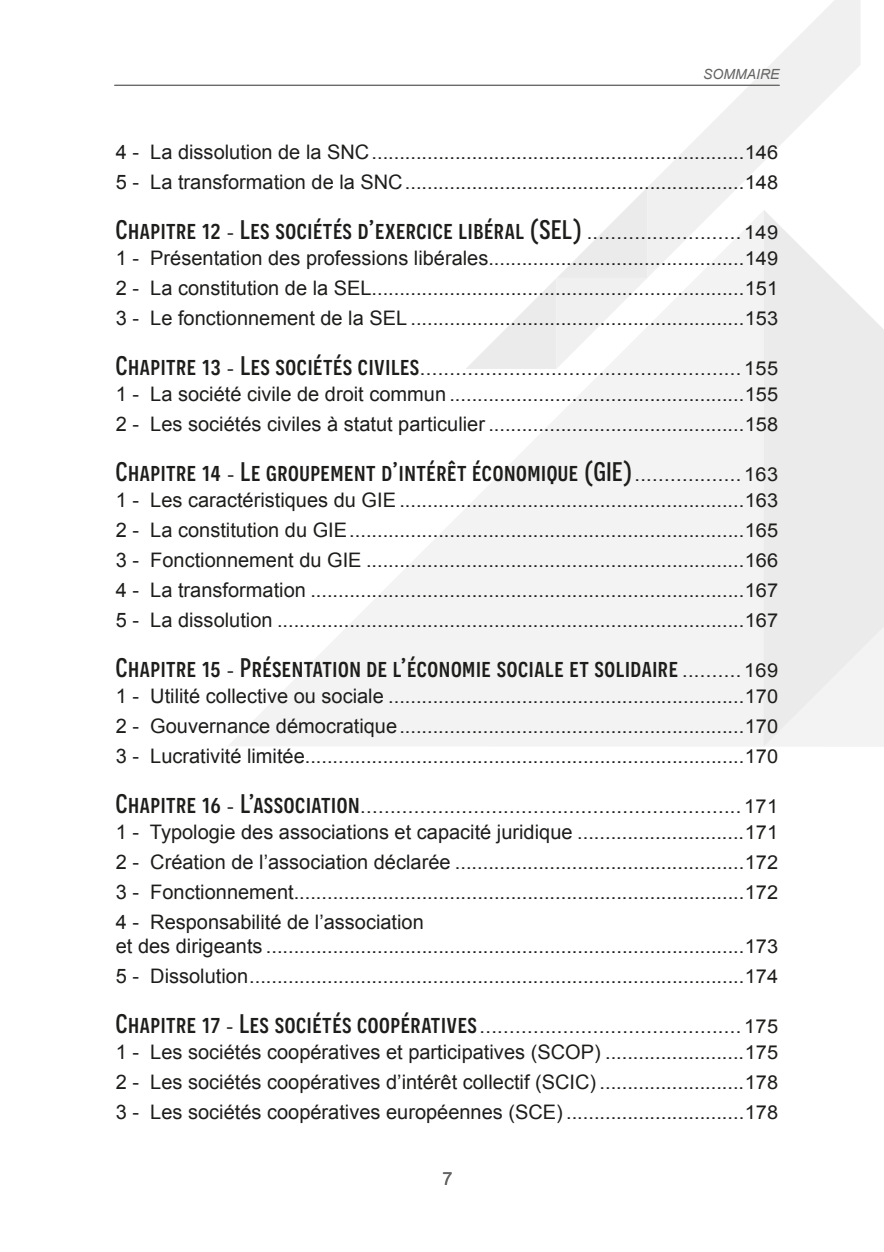
<style>
.page{position:relative;width:884px;height:1252px;background:#fff}
.page>*{position:absolute;margin:0;border:0;box-sizing:border-box;transform-origin:0 0}
.t1{font:500 26.8px "Novecentosanscondensed";letter-spacing:.02em;color:#1d1d1b;scale:1.06 1}
.t2{font:20px "Arial";color:#1d1d1b}
.t3{font:19.2px "Arial";color:#1d1d1b;scale:1.04 1}
.t4{font:18px "Arial";color:#646463}
.t5{font:italic 14px "Arial";color:#646463}
.s1{font-size:20px}
.s2{font-family:"Arial";font-weight:400;font-size:19.2px}
.s3{font-family:"Novecentosanscondensed";font-weight:500;font-size:26.8px}
.s4{font-size:19.2px}
</style>
<div class="page">
<svg style="left:229px;top:369px;width:534px;height:377px;fill:#f3f3f3"></svg>
<div style="left:763px;top:306px;width:120px;height:441px;background:#ebebeb"></div>
<svg style="left:556px;top:0;width:304px;height:369px"></svg>
<svg style="left:466px;top:187px;width:181px;height:182px"></svg>
<hr style="left:114px;top:85px;width:665px;height:1px;background:#646463">
<p class="t5" style="left:703px;top:65px;width:78px">SOMMAIRE</p>
<p class="t3" style="left:116px;top:139px;width:638px"><span class="s1">4 - La dissolution de la SNC</span>...................................................................146</p>
<p class="t3" style="left:116px;top:169px;width:638px"><span class="s1">5 - La transformation de la SNC</span>.............................................................148</p>
<p class="t1" style="left:116px;top:214px;width:626px">Chapitre 12 <span class="s2">-</span> Les sociétés d’exercice libéral (SEL) <span class="s2">..........................149</span></p>
<p class="t3" style="left:116px;top:245px;width:638px"><span class="s1">1 - Présentation des professions libérales</span>..............................................149</p>
<p class="t3" style="left:116px;top:275px;width:638px"><span class="s1">2 - La constitution de la SEL</span>...................................................................151</p>
<p class="t3" style="left:116px;top:305px;width:638px"><span class="s1">3 - Le fonctionnement de la SEL</span> ............................................................153</p>
<p class="t3" style="left:116px;top:355px;width:638px"><span class="s3">Chapitre 13</span> - <span class="s3">Les sociétés civiles</span>......................................................155</p>
<p class="t3" style="left:116px;top:381px;width:638px"><span class="s1">1 - La société civile de droit commun</span> .....................................................155</p>
<p class="t3" style="left:116px;top:411px;width:638px"><span class="s1">2 - Les sociétés civiles à statut particulier</span> ..............................................158</p>
<p class="t1" style="left:116px;top:456px;width:626px">Chapitre 14 <span class="s2">-</span> Le groupement d’intérêt économique (GIE)<span class="s2">..................163</span></p>
<p class="t3" style="left:116px;top:487px;width:638px"><span class="s1">1 - Les caractéristiques du GIE</span> ..............................................................163</p>
<p class="t3" style="left:116px;top:517px;width:638px"><span class="s1">2 - La constitution du GIE</span>.......................................................................165</p>
<p class="t3" style="left:116px;top:547px;width:638px"><span class="s1">3 - Fonctionnement du GIE</span> ....................................................................166</p>
<p class="t3" style="left:116px;top:577px;width:638px"><span class="s1">4 - La transformation</span> ..............................................................................167</p>
<p class="t3" style="left:116px;top:607px;width:638px"><span class="s1">5 - La dissolution</span> ....................................................................................167</p>
<p class="t1" style="left:116px;top:652px;width:626px">Chapitre 15 <span class="s2">-</span> Présentation de l’économie sociale et solidaire <span class="s2">..........169</span></p>
<p class="t3" style="left:116px;top:683px;width:638px"><span class="s1">1 - Utilité collective ou sociale</span> ................................................................170</p>
<p class="t3" style="left:116px;top:713px;width:638px"><span class="s1">2 - Gouvernance démocratique</span>..............................................................170</p>
<p class="t3" style="left:116px;top:743px;width:638px"><span class="s1">3 - Lucrativité limitée</span>...............................................................................170</p>
<p class="t3" style="left:116px;top:793px;width:638px"><span class="s3">Chapitre 16</span> - <span class="s3">L’association</span>................................................................171</p>
<p class="t2" style="left:116px;top:818px;width:663px">1 - Typologie des associations et capacité juridique <span class="s4">..............................171</span></p>
<p class="t3" style="left:116px;top:849px;width:638px"><span class="s1">2 - Création de l’association déclarée</span> ....................................................172</p>
<p class="t3" style="left:116px;top:879px;width:638px"><span class="s1">3 - Fonctionnement</span>.................................................................................172</p>
<p class="t2" style="left:116px;top:908px;width:309px">4 - Responsabilité de l’association</p>
<p class="t3" style="left:116px;top:933px;width:638px"><span class="s1">et des dirigeants</span> ......................................................................................173</p>
<p class="t3" style="left:116px;top:963px;width:638px"><span class="s1">5 - Dissolution</span>.........................................................................................174</p>
<p class="t3" style="left:116px;top:1013px;width:638px"><span class="s3">Chapitre 17</span> - <span class="s3">Les sociétés coopératives</span>............................................175</p>
<p class="t2" style="left:116px;top:1038px;width:663px">1 - Les sociétés coopératives et participatives (SCOP) <span class="s4">.........................175</span></p>
<p class="t2" style="left:116px;top:1068px;width:663px">2 - Les sociétés coopératives d’intérêt collectif (SCIC) <span class="s4">..........................178</span></p>
<p class="t2" style="left:116px;top:1098px;width:663px">3 - Les sociétés coopératives européennes (SCE) <span class="s4">................................178</span></p>
<p class="t4" style="left:442px;top:1167px;width:12px">7</p>
</div>
